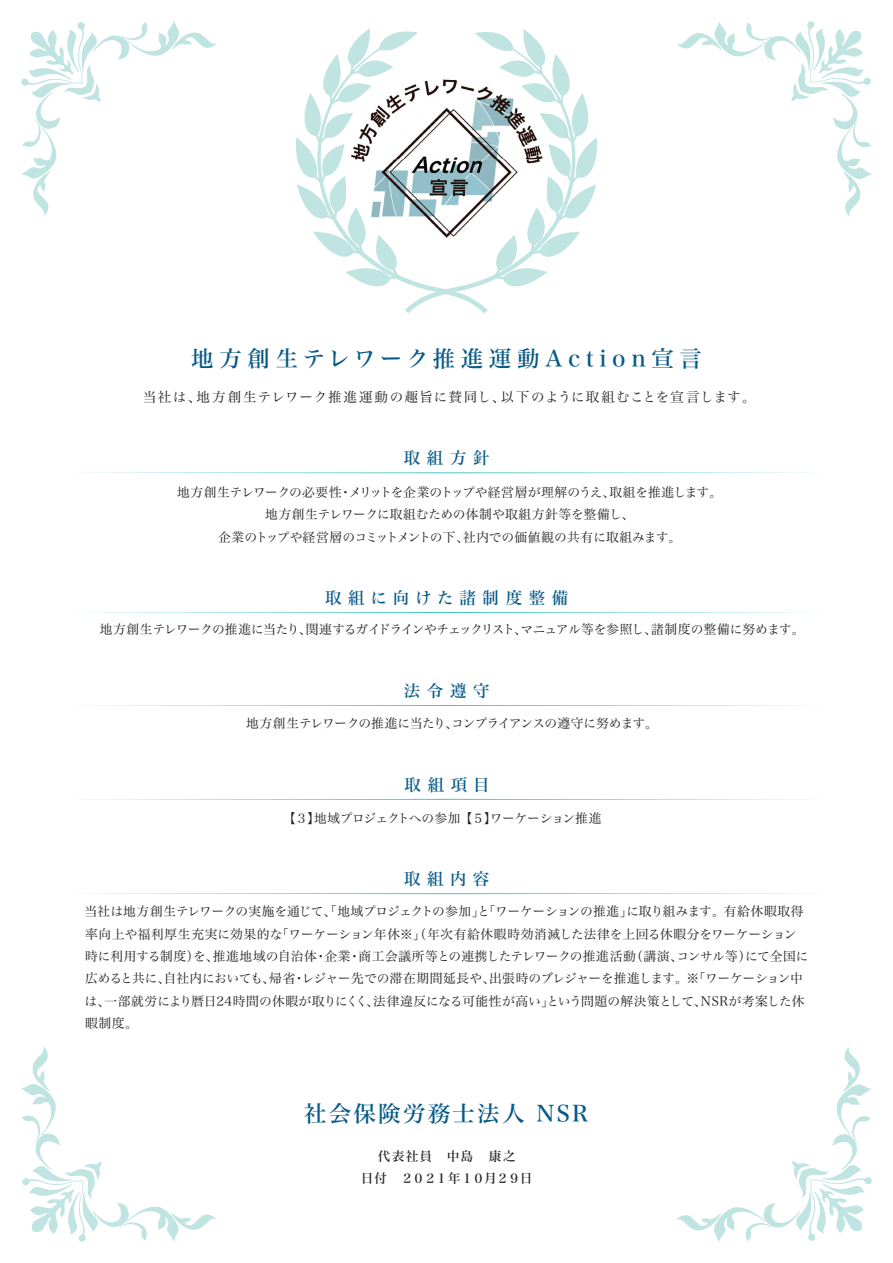
<style>
.page{position:relative;width:893px;height:1263px;background:#fff}
.page>*{position:absolute;margin:0;border:0;box-sizing:border-box;transform-origin:0 0}
.t1{font:22.5px "Hira Min Std N W5";letter-spacing:.25em;color:#075a88}
.t2{font:22.5px "Hira Min Std N W5";letter-spacing:.1em;color:#075a88}
.t3{font:16.5px "Hira Min Std N W5";letter-spacing:.4em;color:#075a88}
.t4{font:16.5px "Hira Min Std N W5";letter-spacing:.38em;color:#075a88}
.t5{font:13.5px "Hira Min Std N W3";letter-spacing:.085em;color:#231f20}
.t6{font:12.75px/22.4px "Hira Min Std N W3";letter-spacing:-.005em;color:#231f20;text-align:center}
.t7{font:12.75px "Hira Min Std N W3";letter-spacing:-.035em;color:#231f20}
.t8{font:12.75px "Hira Min Std N W3";letter-spacing:-.045em;color:#231f20}
.t9{font:12.75px "Hira Min Std N W3";letter-spacing:-.025em;color:#231f20}
.t10{font:12.75px/22.4px "Hira Min Std N W5";letter-spacing:-.025em;color:#231f20;text-align:center}
</style>
<div class="page">
<svg style="left:296px;top:28px;width:301px;height:286px"></svg>
<svg style="left:21px;top:21px;width:195px;height:195px"></svg>
<svg style="left:677px;top:21px;width:195px;height:195px"></svg>
<svg style="left:677px;top:1047px;width:195px;height:195px"></svg>
<svg style="left:21px;top:1047px;width:195px;height:195px"></svg>
<svg style="left:84px;top:472px;width:725px;height:1px"></svg>
<svg style="left:84px;top:612px;width:725px;height:1px"></svg>
<svg style="left:84px;top:705px;width:725px;height:1px"></svg>
<img style="left:394px;top:54px;width:105px;height:198px">
<img style="left:341px;top:54px;width:53px;height:211px">
<img style="left:499px;top:54px;width:52px;height:211px">
<img style="left:393px;top:252px;width:106px;height:13px">
<svg style="left:84px;top:893px;width:725px;height:1px"></svg>
<svg style="left:84px;top:799px;width:725px;height:1px"></svg>
<h1 class="t1" style="left:191px;top:342px;width:512px">地方創生テレワーク推進運動Action宣言</h1>
<p class="t5" style="left:143px;top:387px;width:614px">当社は、地方創生テレワーク推進運動の趣旨に賛同し、以下のように取組むことを宣言します。</p>
<p class="t3" style="left:404px;top:446px;width:87px">取組方針</p>
<p class="t6" style="left:177px;top:481px;width:547px">地方創生テレワークの必要性・メリットを企業のトップや経営層が理解のうえ、取組を推進します。地方創生テレワークに取組むための体制や取組方針等を整備し、<br>企業のトップや経営層のコミットメントの下、社内での価値観の共有に取組みます。</p>
<p class="t4" style="left:325px;top:586px;width:245px">取組に向けた諸制度整備</p>
<p class="t7" style="left:100px;top:620px;width:706px">地方創生テレワークの推進に当たり、関連するガイドラインやチェックリスト、マニュアル等を参照し、諸制度の整備に努めます。</p>
<p class="t3" style="left:404px;top:679px;width:87px">法令遵守</p>
<p class="t8" style="left:246px;top:714px;width:413px">地方創生テレワークの推進に当たり、コンプライアンスの遵守に努めます。</p>
<p class="t3" style="left:405px;top:773px;width:87px">取組項目</p>
<p class="t9" style="left:283px;top:809px;width:320px">【３】地域プロジェクトへの参加 【５】ワーケーション推進</p>
<p class="t3" style="left:404px;top:867px;width:87px">取組内容</p>
<p class="t6" style="left:85px;top:900px;width:726px;text-align:left">当社は地方創生テレワークの実施を通じて、「地域プロジェクトの参加」と「ワーケーションの推進」に取り組みます。有給休暇取得率向上や福利厚生充実に効果的な「ワーケーション年休※」（年次有給休暇時効消滅した法律を上回る休暇分をワーケーション時に利用する制度）を、推進地域の自治体・企業・商工会議所等との連携したテレワークの推進活動（講演、コンサル等）にて全国に広めると共に、自社内においても、帰省・レジャー先での滞在期間延長や、出張時のブレジャーを推進します。※「ワーケーション中は、一部就労により暦日24時間の休暇が取りにくく、法律違反になる可能性が高い」という問題の解決策として、NSRが考案した休暇制度。</p>
<h1 class="t2" style="left:304px;top:1097px;width:286px">社会保険労務士法人 NSR</h1>
<p class="t10" style="left:361px;top:1144px;width:173px">代表社員　中島　康之<br>日付　２０２１年１０月２９日</p>
</div>
